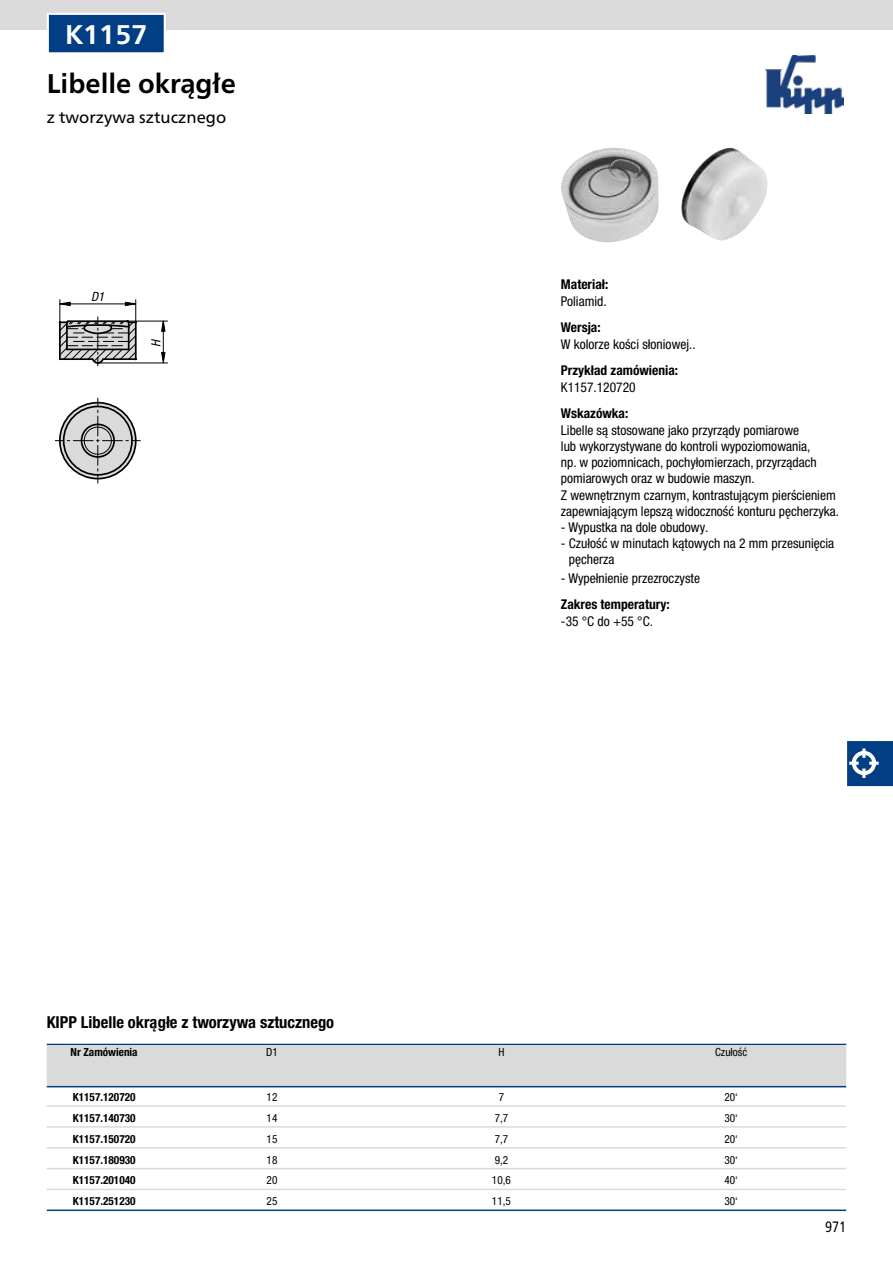
<style>
.page{position:relative;width:893px;height:1263px;background:#fff}
.page>*{position:absolute;margin:0;border:0;box-sizing:border-box;transform-origin:0 0}
.t1{font:700 27px "Frutiger Neue LTW1 G";color:#000}
.t2{font:700 27px "Frutiger Neue LTW1 G";color:#fff}
.t3{font:700 condensed 16.5px "Helvetica Neue LTW1 G";color:#000}
.t4{font:16.5px "Frutiger Neue LTW1 G";color:#000}
.t5{font:15px "Frutiger Neue LTW1 G";color:#000;scale:.81 1}
.t6{font:condensed 13.5px/16.2px "Helvetica Neue LTW1 G";color:#000}
.t7{font:700 condensed 13.5px "Helvetica Neue LTW1 G";color:#000}
.t8{font:italic condensed 12.75px "Helvetica Neue LTW1 G";color:#000}
.t9{font:700 condensed 11.25px "Helvetica Neue LTW1 G";color:#000}
.t10{font:condensed 11.25px "Helvetica Neue LTW1 G";color:#000}
</style>
<div class="page">
<img style="left:765px;top:55px;width:79px;height:58px">
<div style="left:0;top:0;width:893px;height:30px;background:#dadada"></div>
<svg style="left:847px;top:741px;width:46px;height:46px;background:#2e5f99"></svg>
<img style="left:561px;top:148px;width:207px;height:95px">
<svg style="left:161px;top:320px;width:5px;height:12px"></svg>
<svg style="left:161px;top:352px;width:5px;height:12px"></svg>
<svg style="left:55px;top:398px;width:85px;height:85px"></svg>
<div style="left:84px;top:427px;width:28px;height:28px;border:1px solid #000;border-radius:50%"></div>
<div style="left:81px;top:423px;width:34px;height:35px;border:2px solid #000;border-radius:50%"></div>
<div style="left:63px;top:406px;width:70px;height:70px;border:2px solid #000;border-radius:50%"></div>
<div style="left:59px;top:402px;width:78px;height:77px;border:2px solid #000;border-radius:50%"></div>
<hr style="left:127px;top:321px;width:41px;height:1px;background:#000">
<hr style="left:98px;top:362px;width:70px;height:1px;background:#000">
<hr style="left:163px;top:321px;width:1px;height:38px;background:#000">
<svg style="left:58px;top:300px;width:83px;height:66px"></svg>
<div style="left:48px;top:14px;width:117px;height:39px;background:#023e84"></div>
<div style="left:47px;top:13px;width:119px;height:41px;border:2px solid #fff"></div>
<hr style="left:47px;top:1044px;width:799px;height:1px;background:#023e84">
<div style="left:47px;top:1045px;width:799px;height:41px;background:#dadada"></div>
<hr style="left:47px;top:1086px;width:799px;height:1px;background:#023e84">
<hr style="left:47px;top:1105px;width:799px;height:2px;background:#dadada">
<hr style="left:47px;top:1126px;width:799px;height:2px;background:#dadada">
<hr style="left:47px;top:1147px;width:799px;height:1px;background:#dadada">
<hr style="left:47px;top:1168px;width:799px;height:1px;background:#dadada">
<hr style="left:47px;top:1189px;width:799px;height:1px;background:#dadada">
<hr style="left:47px;top:1209px;width:799px;height:2px;background:#023e84">
<h1 class="t2" style="left:65px;top:18px;width:84px">K1157</h1>
<h1 class="t1" style="left:47px;top:67px;width:191px">Libelle okrągłe</h1>
<p class="t4" style="left:47px;top:105px;width:181px">z tworzywa sztucznego</p>
<p class="t8" style="left:91px;top:289px;width:15px">D1</p>
<p class="t8" style="left:149px;top:347px;width:9px;rotate:-90deg">H</p>
<p class="t7" style="left:561px;top:276px;width:49px">Materiał:</p>
<p class="t6" style="left:561px;top:293px;width:47px">Poliamid.</p>
<p class="t7" style="left:561px;top:320px;width:41px">Wersja:</p>
<p class="t6" style="left:561px;top:336px;width:136px">W kolorze kości słoniowej..</p>
<p class="t7" style="left:561px;top:363px;width:119px">Przykład zamówienia:</p>
<p class="t6" style="left:561px;top:379px;width:76px">K1157.120720</p>
<p class="t7" style="left:561px;top:406px;width:69px">Wskazówka:</p>
<p class="t6" style="left:561px;top:422px;width:280px">Libelle są stosowane jako przyrządy pomiarowe<br>lub wykorzystywane do kontroli wypoziomowania,<br>np. w poziomnicach, pochyłomierzach, przyrządach pomiarowych oraz w budowie maszyn.<br>Z wewnętrznym czarnym, kontrastującym pierścieniem zapewniającym lepszą widoczność konturu pęcherzyka.</p>
<p class="t6" style="left:561px;top:519px;width:149px">- Wypustka na dole obudowy.</p>
<p class="t6" style="left:569px;top:535px;width:267px;text-indent:-8px">- Czułość w minutach kątowych na 2 mm przesunięcia pęcherza</p>
<p class="t6" style="left:561px;top:570px;width:141px">- Wypełnienie przezroczyste</p>
<p class="t7" style="left:561px;top:597px;width:110px">Zakres temperatury:</p>
<p class="t6" style="left:561px;top:613px;width:94px">-35 °C do +55 °C.</p>
<p class="t3" style="left:47px;top:1012px;width:289px">KIPP Libelle okrągłe z tworzywa sztucznego</p>
<p class="t9" style="left:71px;top:1045px;width:69px">Nr Zamówienia</p>
<p class="t10" style="left:266px;top:1045px;width:13px">D1</p>
<p class="t10" style="left:498px;top:1045px;width:8px">H</p>
<p class="t10" style="left:715px;top:1045px;width:34px">Czułość</p>
<p class="t9" style="left:73px;top:1090px;width:64px">K1157.120720</p>
<p class="t10" style="left:267px;top:1090px;width:12px">12</p>
<p class="t10" style="left:499px;top:1090px;width:7px">7</p>
<p class="t10" style="left:724px;top:1090px;width:15px">20‘</p>
<p class="t9" style="left:73px;top:1111px;width:64px">K1157.140730</p>
<p class="t10" style="left:267px;top:1111px;width:12px">14</p>
<p class="t10" style="left:495px;top:1111px;width:15px">7,7</p>
<p class="t10" style="left:724px;top:1111px;width:15px">30‘</p>
<p class="t9" style="left:73px;top:1132px;width:64px">K1157.150720</p>
<p class="t10" style="left:267px;top:1132px;width:12px">15</p>
<p class="t10" style="left:495px;top:1132px;width:15px">7,7</p>
<p class="t10" style="left:724px;top:1132px;width:15px">20‘</p>
<p class="t9" style="left:73px;top:1153px;width:64px">K1157.180930</p>
<p class="t10" style="left:267px;top:1153px;width:12px">18</p>
<p class="t10" style="left:495px;top:1153px;width:15px">9,2</p>
<p class="t10" style="left:724px;top:1153px;width:15px">30‘</p>
<p class="t9" style="left:73px;top:1174px;width:64px">K1157.201040</p>
<p class="t10" style="left:267px;top:1174px;width:12px">20</p>
<p class="t10" style="left:492px;top:1174px;width:20px">10,6</p>
<p class="t10" style="left:724px;top:1174px;width:15px">40‘</p>
<p class="t9" style="left:73px;top:1194px;width:64px">K1157.251230</p>
<p class="t10" style="left:267px;top:1195px;width:12px">25</p>
<p class="t10" style="left:492px;top:1195px;width:20px">11,5</p>
<p class="t10" style="left:724px;top:1195px;width:15px">30‘</p>
<p class="t5" style="left:825px;top:1215px;width:27px">971</p>
</div>
